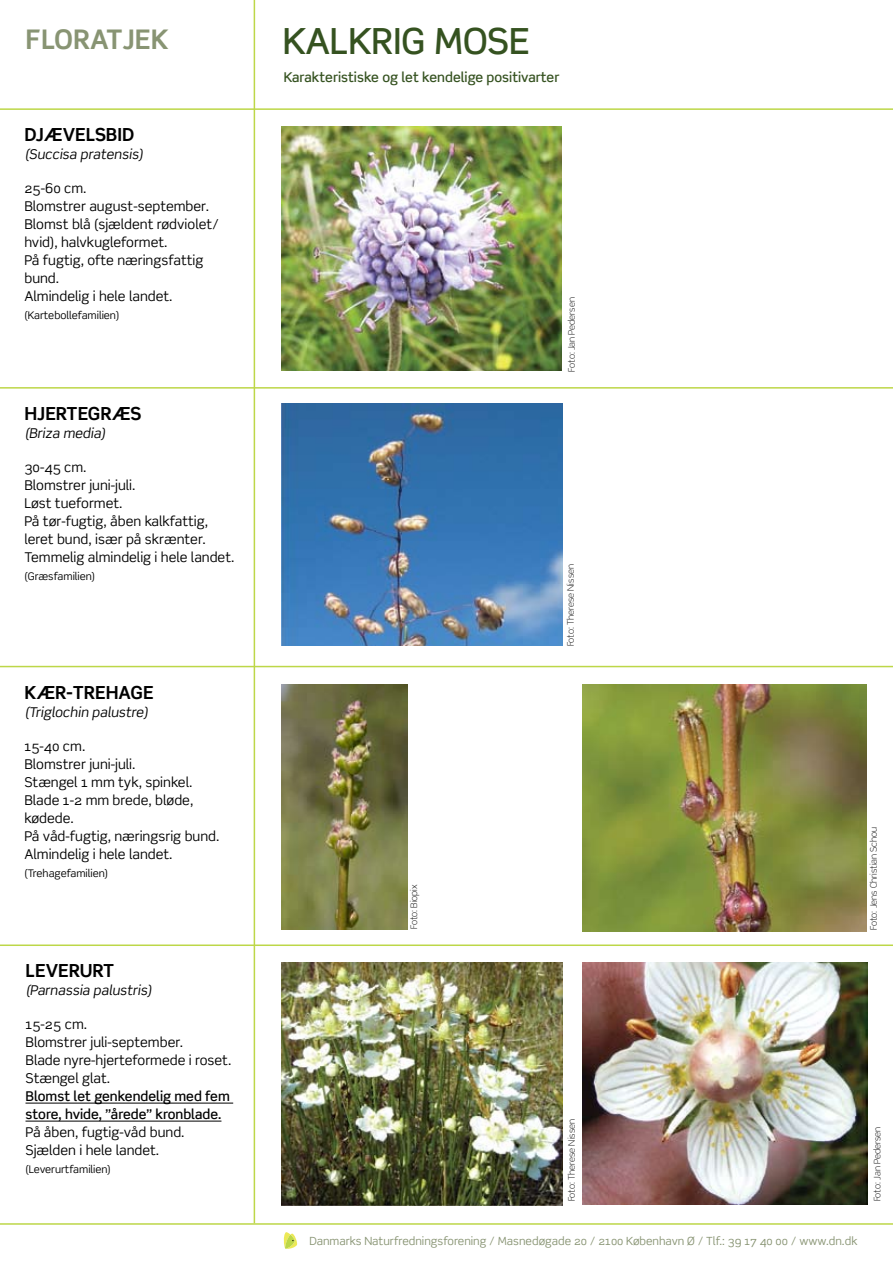
<style>
.page{position:relative;width:893px;height:1263px;background:#fff}
.page>*{position:absolute;margin:0;border:0;box-sizing:border-box;transform-origin:0 0}
.t1{font:500 36px "Scene";color:#355220}
.t2{font:700 27px "Scene";color:#889473}
.t3{font:700 18px "Scene";color:#000}
.t4{font:13.5px/18px "Scene";color:#000}
.t5{font:italic 13.5px "Scene";color:#000}
.t6{font:500 13.5px/18px "Scene";color:#000}
.t7{font:500 13.5px "Scene";color:#355220}
.t8{font:11.25px "Scene";color:#889473}
.t9{font:10.5px "Scene";color:#000}
.t10{font:300 9px "Scene";color:#000}
</style>
<div class="page">
<svg style="left:283px;top:1232px;width:14px;height:17px"></svg>
<img style="left:281px;top:404px;width:281px;height:242px">
<img style="left:281px;top:126px;width:281px;height:244px">
<hr style="left:0;top:108px;width:893px;height:2px;background:#bdd748">
<hr style="left:0;top:1223px;width:893px;height:2px;background:#bdd748">
<hr style="left:0;top:387px;width:893px;height:2px;background:#bdd748">
<hr style="left:0;top:666px;width:893px;height:1px;background:#bdd748">
<hr style="left:0;top:944px;width:893px;height:2px;background:#bdd748">
<hr style="left:254px;top:0;width:1px;height:1223px;background:#bdd748">
<img style="left:281px;top:685px;width:127px;height:244px">
<img style="left:583px;top:685px;width:283px;height:246px">
<hr style="left:26px;top:1103px;width:207px;height:1px;background:#000">
<hr style="left:26px;top:1121px;width:195px;height:1px;background:#000">
<img style="left:281px;top:962px;width:281px;height:243px">
<img style="left:583px;top:962px;width:284px;height:242px">
<h2 class="t2" style="left:26px;top:23px;width:145px">FLORATJEK</h2>
<h1 class="t1" style="left:283px;top:19px;width:248px">Kalkrig mose</h1>
<p class="t7" style="left:284px;top:69px;width:277px">Karakteristiske og let kendelige positivarter</p>
<h3 class="t3" style="left:24px;top:123px;width:111px">DJÆVELSBID</h3>
<p class="t5" style="left:24px;top:146px;width:120px">(Succisa pratensis)</p>
<p class="t4" style="left:24px;top:179px;width:196px">25-60 cm.<br>Blomstrer august-september.<br>Blomst blå (sjældent rødviolet/ hvid), halvkugleformet.<br>På fugtig, ofte næringsfattig bund.<br>Almindelig i hele landet.</p>
<p class="t9" style="left:24px;top:309px;width:96px">(Kartebollefamilien)</p>
<h3 class="t3" style="left:24px;top:402px;width:117px">HJERTEGRÆS</h3>
<p class="t5" style="left:24px;top:424px;width:82px">(Briza media)</p>
<p class="t4" style="left:24px;top:458px;width:211px">30-45 cm.<br>Blomstrer juni-juli.<br>Løst tueformet.<br>På tør-fugtig, åben kalkfattig, leret bund, især på skrænter.<br>Temmelig almindelig i hele landet.</p>
<p class="t9" style="left:24px;top:570px;width:72px">(Græsfamilien)</p>
<h3 class="t3" style="left:24px;top:681px;width:131px">KÆR-TREHAGE</h3>
<p class="t5" style="left:24px;top:704px;width:125px">(Triglochin palustre)</p>
<p class="t4" style="left:24px;top:737px;width:196px">15-40 cm.<br>Blomstrer juni-juli.<br>Stængel 1 mm tyk, spinkel.<br>Blade 1-2 mm brede, bløde, kødede.<br>På våd-fugtig, næringsrig bund.<br>Almindelig i hele landet.</p>
<p class="t9" style="left:24px;top:867px;width:85px">(Trehagefamilien)</p>
<h3 class="t3" style="left:26px;top:959px;width:90px">LEVERURT</h3>
<p class="t5" style="left:26px;top:981px;width:128px">(Parnassia palustris)</p>
<p class="t4" style="left:26px;top:1015px;width:207px">15-25 cm.<br>Blomstrer juli-september.<br>Blade nyre-hjerteformede i roset.<br>Stængel glat.</p>
<p class="t6" style="left:26px;top:1087px;width:206px">Blomst let genkendelig med fem store, hvide, ”årede” kronblade.</p>
<p class="t4" style="left:26px;top:1123px;width:161px">På åben, fugtig-våd bund.<br>Sjælden i hele landet.</p>
<p class="t9" style="left:26px;top:1163px;width:87px">(Leverurtfamilien)</p>
<p class="t10" style="left:566px;top:372px;width:76px;rotate:-90deg">Foto: Jan Pedersen</p>
<p class="t10" style="left:408px;top:929px;width:46px;rotate:-90deg">Foto: Biopix</p>
<p class="t10" style="left:565px;top:646px;width:84px;rotate:-90deg">Foto: Therese Nissen</p>
<p class="t10" style="left:868px;top:930px;width:104px;rotate:-90deg">Foto: Jens Christian Schou</p>
<p class="t10" style="left:566px;top:1201px;width:84px;rotate:-90deg">Foto: Therese Nissen</p>
<p class="t10" style="left:872px;top:1201px;width:76px;rotate:-90deg">Foto: Jan Pedersen</p>
<p class="t8" style="left:309px;top:1234px;width:550px">Danmarks Naturfredningsforening / Masnedøgade 20 / 2100 København Ø / Tlf.: 39 17 40 00 / www.dn.dk</p>
</div>
